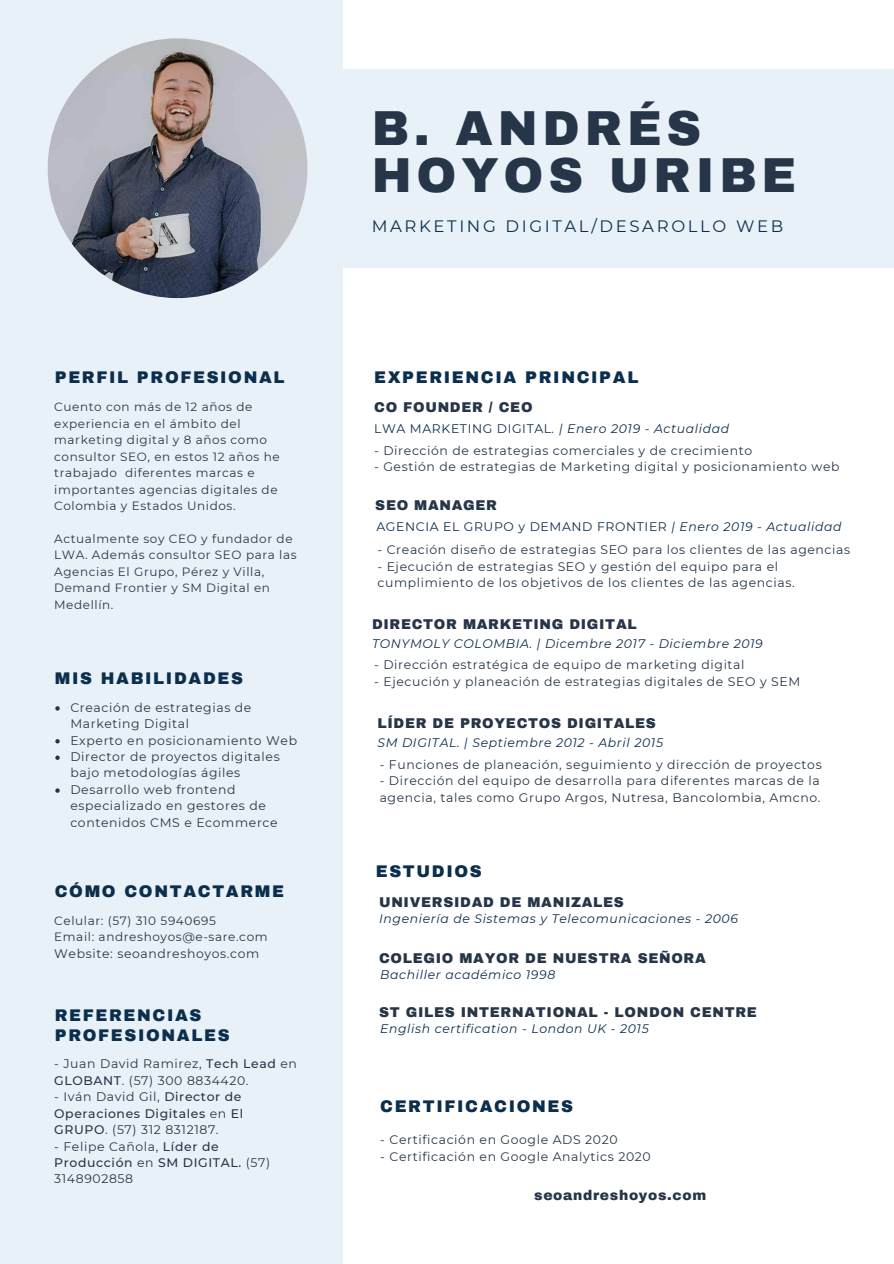
<style>
.page{position:relative;width:894px;height:1264px;background:#fff}
.page>*{position:absolute;margin:0;border:0;box-sizing:border-box;transform-origin:0 0}
.t1{font:900 48px/47.1px "Archivo";letter-spacing:.1em;color:#263547}
.t2{font:900 16.5px/19.6px "Archivo";letter-spacing:.1em;color:#0c2e4d}
.t3{font:16.5px "Montserrat";letter-spacing:.16em;color:#0c2e4d}
.t4{font:900 13.8px "Archivo";letter-spacing:.05em;color:#263547}
.t5{font:12.45px/16.5px "Montserrat";letter-spacing:.05em;color:#263547}
.t6{font:italic 12.45px "Montserrat";letter-spacing:.05em;color:#0c2e4d}
.t7{font:500 12.45px/16.5px "Montserrat";letter-spacing:.05em;color:#263547}
.t8{font:12.45px "Montserrat";letter-spacing:.05em;color:#0c2e4d}
.t9{font:12px/16.5px "Montserrat";letter-spacing:.05em;color:#263547}
.s1{font-weight:500}
.s2{font-weight:400}
.s3{font-style:normal}
.s4{font-style:italic}
</style>
<div class="page">
<div style="left:0;top:0;width:342px;height:1263px;background:#e8f1f8"></div>
<div style="left:0;top:69px;width:893px;height:198px;background:#e8f1f8"></div>
<svg style="left:55px;top:706px;width:5px;height:4px"></svg>
<svg style="left:55px;top:739px;width:5px;height:4px"></svg>
<svg style="left:55px;top:755px;width:5px;height:5px"></svg>
<svg style="left:55px;top:788px;width:5px;height:4px"></svg>
<img style="left:48px;top:38px;width:259px;height:260px;border-radius:50%">
<h2 class="t2" style="left:55px;top:368px;width:231px">PERFIL PROFESIONAL</h2>
<p class="t9" style="left:54px;top:399px;width:227px">Cuento con más de 12 años de experiencia en el ámbito del marketing digital y 8 años como consultor SEO, en estos 12 años he trabajado diferentes marcas e importantes agencias digitales de<br>Colombia y Estados Unidos.</p>
<p class="t9" style="left:54px;top:530px;width:244px">Actualmente soy CEO y fundador de<br>LWA. Además consultor SEO para las<br>Agencias El Grupo, Pérez y Villa,<br>Demand Frontier y SM Digital en<br>Medellín.</p>
<h2 class="t2" style="left:55px;top:668px;width:190px">MIS HABILIDADES</h2>
<p class="t5" style="left:70px;top:699px;width:228px">Creación de estrategias de<br>Marketing Digital<br>Experto en posicionamiento Web<br>Director de proyectos digitales bajo metodologías ágiles<br>Desarrollo web frontend especializado en gestores de contenidos CMS e Ecommerce</p>
<h2 class="t2" style="left:55px;top:881px;width:231px">CÓMO CONTACTARME</h2>
<p class="t9" style="left:54px;top:912px;width:215px">Celular: (57) 310 5940695<br>Email: andreshoyos@e-sare.com</p>
<p class="t5" style="left:54px;top:944px;width:206px">Website: seoandreshoyos.com</p>
<h2 class="t2" style="left:55px;top:1005px;width:176px">REFERENCIAS<br>PROFESIONALES</h2>
<p class="t5" style="left:54px;top:1055px;width:244px">- Juan David Ramirez, <span class="s1">Tech Lead</span> en<br><span class="s1">GLOBANT</span>. (57) 300 8834420.</p>
<p class="t7" style="left:54px;top:1088px;width:190px"><span class="s2">- Iván David Gil,</span> Director de<br>Operaciones Digitales <span class="s2">en</span> El<br>GRUPO<span class="s2">. (57) 312 8312187.</span></p>
<p class="t5" style="left:54px;top:1137px;width:217px">- Felipe Cañola, <span class="s1">Líder de<br>Producción</span> en <span class="s1">SM DIGITAL.</span> (57)<br>3148902858</p>
<h1 class="t1" style="left:371px;top:105px;width:426px">B. ANDRÉS<br>HOYOS URIBE</h1>
<h2 class="t3" style="left:371px;top:216px;width:413px">MARKETING DIGITAL/DESAROLLO WEB</h2>
<h2 class="t2" style="left:374px;top:368px;width:265px">EXPERIENCIA PRINCIPAL</h2>
<p class="t4" style="left:374px;top:400px;width:160px">CO FOUNDER / CEO</p>
<p class="t6" style="left:374px;top:421px;width:356px"><span class="s3">LWA MARKETING DIGITAL</span>. | Enero 2019 - Actualidad</p>
<p class="t5" style="left:374px;top:442px;width:379px">- Dirección de estrategias comerciales y de crecimiento</p>
<p class="t5" style="left:374px;top:458px;width:466px">- Gestión de estrategias de Marketing digital y posicionamiento web</p>
<p class="t4" style="left:375px;top:498px;width:123px">SEO MANAGER</p>
<p class="t8" style="left:376px;top:519px;width:466px">AGENCIA EL GRUPO y DEMAND FRONTIER <span class="s4">| Enero 2019 - Actualidad</span></p>
<p class="t5" style="left:377px;top:541px;width:474px">- Creación diseño de estrategias SEO para los clientes de las agencias</p>
<p class="t5" style="left:377px;top:558px;width:418px">- Ejecución de estrategias SEO y gestión del equipo para el cumplimiento de los objetivos de los clientes de las agencias.</p>
<p class="t4" style="left:372px;top:616px;width:266px">DIRECTOR MARKETING DIGITAL</p>
<p class="t6" style="left:372px;top:636px;width:392px">TONYMOLY COLOMBIA. | Dicembre 2017 - Diciembre 2019</p>
<p class="t5" style="left:374px;top:656px;width:372px">- Dirección estratégica de equipo de marketing digital</p>
<p class="t5" style="left:374px;top:673px;width:427px">- Ejecución y planeación de estrategias digitales de SEO y SEM</p>
<p class="t4" style="left:377px;top:716px;width:280px">LÍDER DE PROYECTOS DIGITALES</p>
<p class="t6" style="left:377px;top:735px;width:287px">SM DIGITAL. | Septiembre 2012 - Abril 2015</p>
<p class="t5" style="left:379px;top:756px;width:443px">- Funciones de planeación, seguimiento y dirección de proyectos</p>
<p class="t5" style="left:379px;top:772px;width:442px">- Dirección del equipo de desarrolla para diferentes marcas de la agencia, tales como Grupo Argos, Nutresa, Bancolombia, Amcno.</p>
<h2 class="t2" style="left:376px;top:861px;width:107px">ESTUDIOS</h2>
<p class="t4" style="left:379px;top:894px;width:246px">UNIVERSIDAD DE MANIZALES</p>
<p class="t6" style="left:379px;top:910px;width:360px">Ingeniería de Sistemas y Telecomunicaciones - 2006</p>
<p class="t4" style="left:379px;top:950px;width:328px">COLEGIO MAYOR DE NUESTRA SEÑORA</p>
<p class="t6" style="left:380px;top:966px;width:176px">Bachiller académico 1998</p>
<p class="t4" style="left:379px;top:1005px;width:379px">ST GILES INTERNATIONAL - LONDON CENTRE</p>
<p class="t6" style="left:380px;top:1021px;width:270px">English certification - London UK - 2015</p>
<h2 class="t2" style="left:380px;top:1097px;width:194px">CERTIFICACIONES</h2>
<p class="t5" style="left:380px;top:1131px;width:239px">- Certificación en Google ADS 2020</p>
<p class="t5" style="left:380px;top:1147px;width:272px">- Certificación en Google Analytics 2020</p>
<p class="t4" style="left:534px;top:1187px;width:173px">seoandreshoyos.com</p>
</div>
